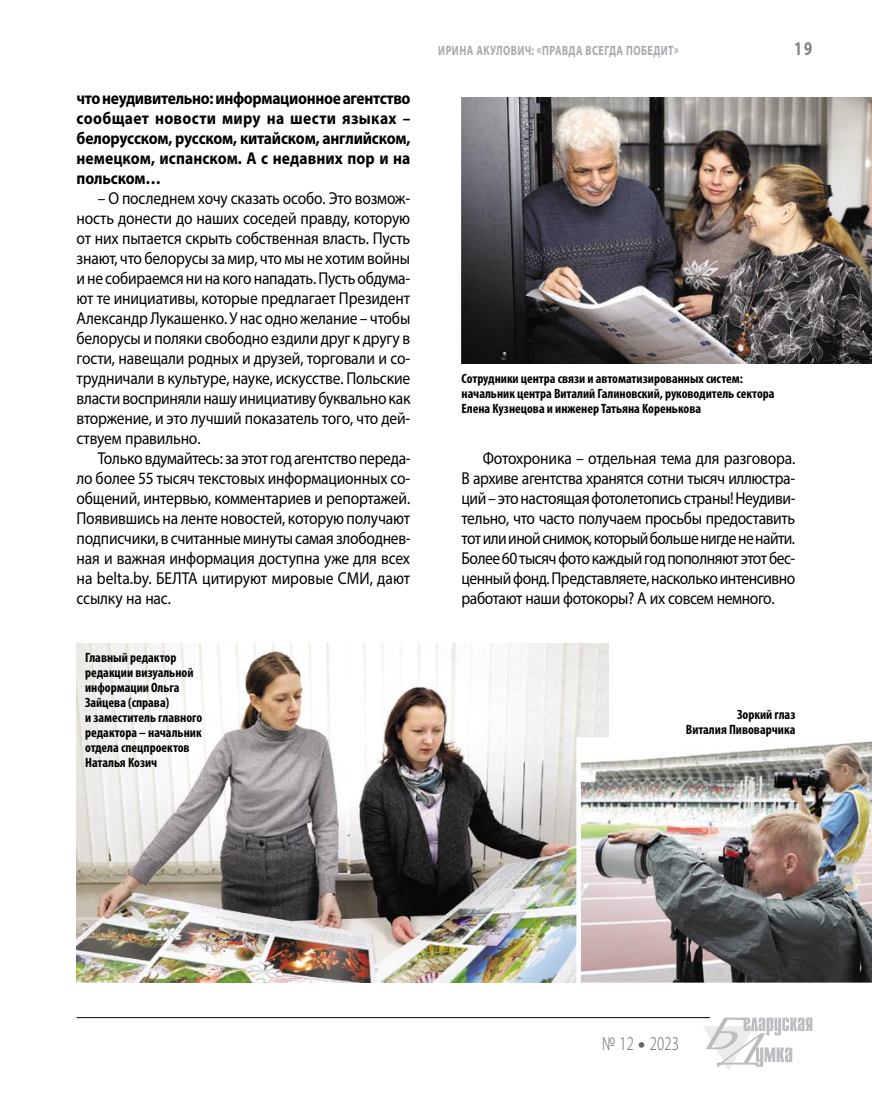
<style>
.page{position:relative;width:872px;height:1106px;background:#fff}
.page>*{position:absolute;margin:0;border:0;box-sizing:border-box;transform-origin:0 0}
.t1{font:300 19.5px "Myriad Pro";letter-spacing:.02em;color:#636467;scale:.75 1}
.t2{font:700 19.5px "Myriad Pro";color:#808285;scale:.75 1}
.t3{font:17.25px/20px "Myriad Pro";letter-spacing:-.01em;color:#000;text-align:justify;scale:.9 1}
.t4{font:700 17.25px/20px "Myriad Pro";color:#000;text-align:justify;scale:.9 1}
.t5{font:700 condensed 13.5px/15px "Myriad Pro";color:#000}
.t6{font:700 13.5px "Myriad Pro";letter-spacing:.04em;color:#a7a9ac;scale:.75 1}
.s1{font-weight:900}
</style>
<div class="page">
<hr style="left:77px;top:1017px;width:633px;height:1px;background:#000">
<svg style="left:703px;top:1017px;width:109px;height:53px"></svg>
<img style="left:461px;top:97px;width:411px;height:267px">
<img style="left:77px;top:643px;width:531px;height:339px">
<img style="left:576px;top:737px;width:296px;height:246px">
<p class="t6" style="left:438px;top:42px;width:322px">Ирина АКУЛОВИЧ: «Правда всегда победит»</p>
<p class="t2" style="left:794px;top:36px;width:26px">19</p>
<p class="t4" style="left:77px;top:88px;width:373px">что неудивительно: информационное агентство сообщает новости миру на шести языках – белорусском, русском, китайском, английском, немецком, испанском. А с недавних пор и на польском…</p>
<p class="t3" style="left:77px;top:188px;width:372px;text-indent:21px">– О последнем хочу сказать особо. Это возмож&shy;ность донести до наших соседей правду, которую от них пытается скрыть собственная власть. Пусть знают, что белорусы за мир, что мы не хотим войны и не собираемся ни на кого нападать. Пусть обдума&shy;ют те инициативы, которые предлагает Президент Александр Лукашенко. У нас одно желание – чтобы белорусы и поляки свободно ездили друг к другу в гости, навещали родных и друзей, торговали и со&shy;трудничали в культуре, науке, искусстве. Польские власти восприняли нашу инициативу буквально как вторжение, и это лучший показатель того, что дей&shy;ствуем правильно.</p>
<p class="t3" style="left:77px;top:448px;width:373px;text-indent:21px">Только вдумайтесь: за этот год агентство переда&shy;ло более 55 тысяч текстовых информационных со&shy;общений, интервью, комментариев и репортажей.<br>Появившись на ленте новостей, которую получают подписчики, в считанные минуты самая злободнев&shy;ная и важная информация доступна уже для всех на belta.by. БЕЛТА цитируют мировые СМИ, дают ссылку на нас.</p>
<p class="t3" style="left:461px;top:448px;width:372px;text-indent:21px">Фотохроника – отдельная тема для разговора.<br>В архиве агентства хранятся сотни тысяч иллюстра&shy;ций – это настоящая фотолетопись страны! Неудиви&shy;тельно, что часто получаем просьбы предоставить тот или иной снимок, который больше нигде не найти.<br>Более 60 тысяч фото каждый год пополняют этот бес&shy;ценный фонд. Представляете, насколько интенсивно работают наши фотокоры? А их совсем немного.</p>
<p class="t5" style="left:461px;top:370px;width:314px">Сотрудники центра связи и автоматизированных систем: начальник центра Виталий Галиновский, руководитель сектора<br>Елена Кузнецова и инженер Татьяна Коренькова</p>
<p class="t5" style="left:85px;top:649px;width:119px">Главный редактор редакции визуальной информации Ольга<br>Зайцева (справа)<br>и заместитель главного редактора – начальник отдела спецпроектов<br>Наталья Козич</p>
<p class="t5" style="left:686px;top:707px;width:111px;text-align:right">Зоркий глаз<br>Виталия Пивоварчика</p>
<p class="t1" style="left:602px;top:1032px;width:104px">№ 12 <span class="s1">•</span> 2023</p>
</div>
